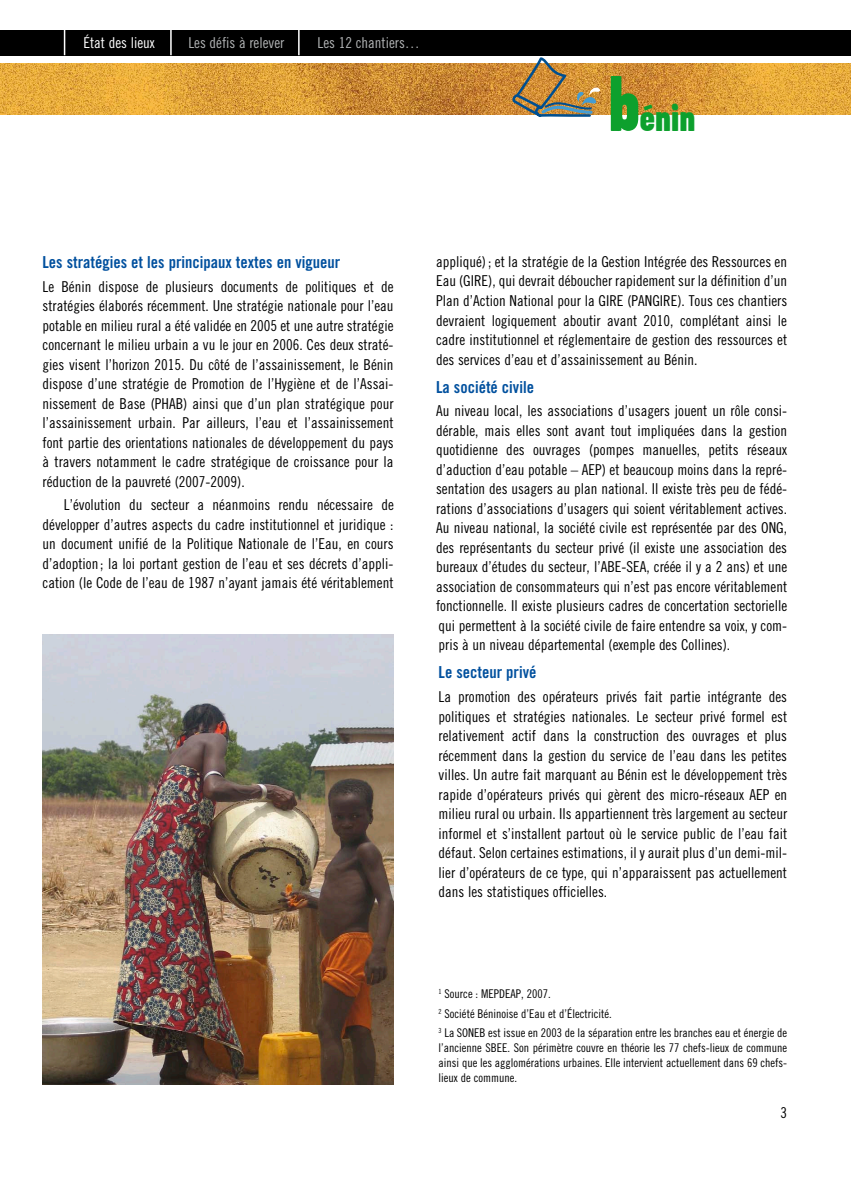
<style>
.page{position:relative;width:851px;height:1191px;background:#fff}
.page>*{position:absolute;margin:0;border:0;box-sizing:border-box;transform-origin:0 0}
.t1{font:900 39.3px "Garage Gothic";color:#0da02d}
.t2{font:16.5px "Trade Gothic Bold Cond Twenty";color:#00509e}
.t3{font:15px/19.5px "Trade Gothic Cond Eighteen";color:#000;text-align:justify}
.t4{font:15px "Trade Gothic Cond Eighteen";color:#b1b3b4}
.t5{font:15px "Trade Gothic Cond Eighteen";color:#fff}
.t6{font:12px/19.2px "Trade Gothic Cond Eighteen";color:#000}
.s1{font-size:78.45px}
</style>
<div class="page">
<img style="left:0;top:64px;width:850px;height:51px">
<div style="left:0;top:30px;width:850px;height:25px;background:#000"></div>
<hr style="left:170px;top:30px;width:2px;height:25px;background:#fff">
<svg style="left:298px;top:30px;width:1px;height:25px"></svg>
<svg style="left:64px;top:30px;width:1px;height:25px"></svg>
<img style="left:43px;top:634px;width:350px;height:450px">
<svg style="left:512px;top:57px;width:88px;height:60px;background:#b59460"></svg>
<p class="t5" style="left:83px;top:34px;width:73px">État des lieux</p>
<p class="t4" style="left:188px;top:34px;width:97px">Les défis à relever</p>
<p class="t4" style="left:317px;top:34px;width:104px">Les 12 chantiers…</p>
<h1 class="t1" style="left:608px;top:96px;width:89px"><span class="s1">b</span>énin</h1>
<p class="t2" style="left:43px;top:252px;width:299px">Les stratégies et les principaux textes en vigueur</p>
<p class="t3" style="left:43px;top:276px;width:352px">Le Bénin dispose de plusieurs documents de politiques et de stratégies élaborés récemment. Une stratégie nationale pour l’eau potable en milieu rural a été validée en 2005 et une autre stratégie concernant le milieu urbain a vu le jour en 2006. Ces deux straté&shy;gies visent l’horizon 2015. Du côté de l’assainissement, le Bénin dispose d’une stratégie de Promotion de l’Hygiène et de l’Assai&shy;nissement de Base (PHAB) ainsi que d’un plan stratégique pour l’assainissement urbain. Par ailleurs, l’eau et l’assainissement font partie des orientations nationales de développement du pays à travers notamment le cadre stratégique de croissance pour la réduction de la pauvreté (2007-2009).</p>
<p class="t3" style="left:43px;top:495px;width:353px;text-indent:21px">L’évolution du secteur a néanmoins rendu nécessaire de développer d’autres aspects du cadre institutionnel et juridique : un document unifié de la Politique Nationale de l’Eau, en cours d’adoption ; la loi portant gestion de l’eau et ses décrets d’appli&shy;cation (le Code de l’eau de 1987 n’ayant jamais été véritablement</p>
<p class="t3" style="left:436px;top:252px;width:352px">appliqué); et la stratégie de la Gestion Intégrée des Ressources en Eau (GIRE), qui devrait déboucher rapidement sur la définition d’un Plan d’Action National pour la GIRE (PANGIRE). Tous ces chantiers devraient logiquement aboutir avant 2010, complétant ainsi le cadre institutionnel et réglementaire de gestion des ressources et des services d’eau et d’assainissement au Bénin.</p>
<p class="t2" style="left:436px;top:376px;width:99px">La société civile</p>
<p class="t3" style="left:436px;top:401px;width:352px">Au niveau local, les associations d’usagers jouent un rôle consi&shy;dérable, mais elles sont avant tout impliquées dans la gestion quotidienne des ouvrages (pompes manuelles, petits réseaux d’aduction d’eau potable – AEP) et beaucoup moins dans la repré&shy;sentation des usagers au plan national. Il existe très peu de fédé&shy;rations d’associations d’usagers qui soient véritablement actives.<br>Au niveau national, la société civile est représentée par des ONG, des représentants du secteur privé (il existe une association des bureaux d’études du secteur, l’ABE-SEA, créée il y a 2 ans) et une association de consommateurs qui n’est pas encore véritablement fonctionnelle. Il existe plusieurs cadres de concertation sectorielle qui permettent à la société civile de faire entendre sa voix, y com&shy;pris à un niveau départemental (exemple des Collines).</p>
<p class="t2" style="left:438px;top:662px;width:99px">Le secteur privé</p>
<p class="t3" style="left:438px;top:687px;width:350px">La promotion des opérateurs privés fait partie intégrante des politiques et stratégies nationales. Le secteur privé formel est relativement actif dans la construction des ouvrages et plus récemment dans la gestion du service de l’eau dans les petites villes. Un autre fait marquant au Bénin est le développement très rapide d’opérateurs privés qui gèrent des micro-réseaux AEP en milieu rural ou urbain. Ils appartiennent très largement au secteur informel et s’installent partout où le service public de l’eau fait défaut. Selon certaines estimations, il y aurait plus d’un demi-mil&shy;lier d’opérateurs de ce type, qui n’apparaissent pas actuellement dans les statistiques officielles.</p>
<p class="t6" style="left:438px;top:984px;width:350px"><sup>1</sup> Source : MEPDEAP, 2007.<br><sup>2</sup> Société Béninoise d’Eau et d’Électricité.<br><sup>3</sup> La SONEB est issue en 2003 de la séparation entre les branches eau et énergie de</p>
<p class="t6" style="left:438px;top:1040px;width:350px;line-height:15px;text-align:justify">l’ancienne SBEE. Son périmètre couvre en théorie les 77 chefs-lieux de commune ainsi que les agglomérations urbaines. Elle intervient actuellement dans 69 chefs&shy;lieux de commune.</p>
<p class="t3" style="left:780px;top:1102px;width:8px">3</p>
</div>
